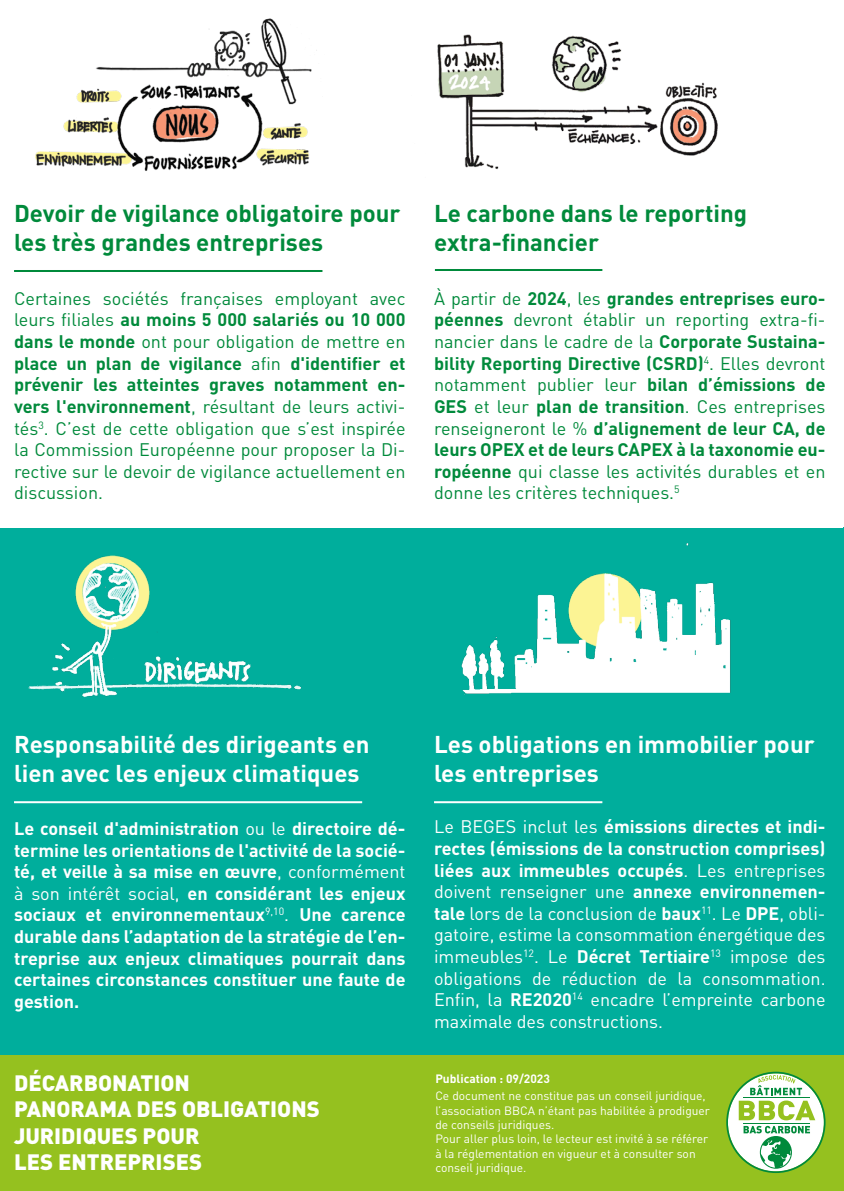
<style>
.page{position:relative;width:844px;height:1191px;background:#fff}
.page>*{position:absolute;margin:0;border:0;box-sizing:border-box;transform-origin:0 0}
.t1{font:700 24px/28.8px "DIN Pro";color:#fff}
.t2{font:700 24px/28.8px "DIN Pro";color:#008a3b}
.t3{font:900 22px/26.4px "DIN Pro";color:#fff}
.t4{font:18px/21.6px "DIN Pro";color:#008a3b;text-align:justify}
.t5{font:18px/21.6px "DIN Pro";color:#fff;text-align:justify}
.t6{font:700 18px/21.6px "DIN Pro";color:#fff;text-align:justify}
.t7{font:12px/14.4px "DIN Pro";color:#fff}
.t8{font:700 12px "DIN Pro";color:#fff}
.s1{font-weight:700}
.s2{font-weight:400}
</style>
<div class="page">
<div style="left:0;top:527px;width:843px;height:528px;background:#00ae9c"></div>
<div style="left:0;top:1055px;width:843px;height:136px;background:#95c11f"></div>
<hr style="left:14px;top:801px;width:348px;height:2px;background:#fff">
<hr style="left:434px;top:801px;width:168px;height:2px;background:#fff">
<svg style="left:726px;top:1071px;width:99px;height:102px"></svg>
<hr style="left:435px;top:269px;width:167px;height:2px;background:#008a3b">
<hr style="left:14px;top:270px;width:308px;height:2px;background:#008a3b">
<img style="left:28px;top:555px;width:273px;height:143px">
<img style="left:461px;top:543px;width:270px;height:152px">
<img style="left:35px;top:18px;width:282px;height:153px">
<img style="left:437px;top:34px;width:281px;height:135px">
<h1 class="t2" style="left:14px;top:198px;width:388px">Devoir de vigilance obligatoire pour les très grandes entreprises</h1>
<h1 class="t2" style="left:434px;top:198px;width:315px">Le carbone dans le reporting extra-financier</h1>
<p class="t4" style="left:14px;top:287px;width:393px">Certaines sociétés françaises employant avec leurs filiales <span class="s1">au moins 5 000 salariés ou 10 000 dans le monde</span> ont pour obligation de mettre en <span class="s1">place un plan de vigilance</span> afin <span class="s1">d'identifier et prévenir les atteintes graves notamment en&shy;vers l'environnement</span>, résultant de leurs activi&shy;tés<sup>3</sup>. C’est de cette obligation que s’est inspirée la Commission Européenne pour proposer la Di&shy;rective sur le devoir de vigilance actuellement en discussion.</p>
<p class="t4" style="left:434px;top:287px;width:393px">À partir de <span class="s1">2024</span>, les <span class="s1">grandes entreprises euro&shy;péennes</span> devront établir un reporting extra-fi&shy;nancier dans le cadre de la <span class="s1">Corporate Sustaina&shy;bility Reporting Directive (CSRD)</span><sup>4</sup>. Elles devront notamment publier leur <span class="s1">bilan d’émissions de GES</span> et leur <span class="s1">plan de transition</span>. Ces entreprises renseigneront le % <span class="s1">d’alignement de leur CA, de leurs OPEX et de leurs CAPEX à la taxonomie eu&shy;ropéenne</span> qui classe les activités durables et en donne les critères techniques.<sup>5</sup></p>
<h1 class="t1" style="left:14px;top:728px;width:357px">Responsabilité des dirigeants en lien avec les enjeux climatiques</h1>
<h1 class="t1" style="left:434px;top:728px;width:382px">Les obligations en immobilier pour les entreprises</h1>
<p class="t6" style="left:14px;top:817px;width:393px">Le conseil d'administration <span class="s2">ou le</span> directoire dé&shy;termine les orientations de l'activité de la socié&shy;té, et veille à sa mise en œuvre<span class="s2">, conformément à son intérêt social,</span> en considérant les enjeux sociaux et environnementaux<sup>9,10</sup><span class="s2">.</span> Une carence durable dans l’adaptation de la stratégie de l’en&shy;treprise aux enjeux climatiques pourrait dans certaines circonstances constituer une faute de gestion.</p>
<p class="t5" style="left:434px;top:815px;width:393px">Le BEGES inclut les <span class="s1">émissions directes et indi&shy;rectes (émissions de la construction comprises) liées aux immeubles occupés</span>. Les entreprises doivent renseigner une <span class="s1">annexe environnemen&shy;tale</span> lors de la conclusion de <span class="s1">baux</span><sup>11</sup>. Le <span class="s1">DPE</span>, obli&shy;gatoire, estime la consommation énergétique des immeubles<sup>12</sup>. Le <span class="s1">Décret Tertiaire</span><sup>13</sup> impose des obligations de réduction de la consommation.<br>Enfin, la <span class="s1">RE2020</span><sup>14</sup> encadre l’empreinte carbone maximale des constructions.</p>
<p class="t3" style="left:14px;top:1069px;width:307px">DÉCARBONATION<br>PANORAMA DES OBLIGATIONS<br>JURIDIQUES POUR<br>LES ENTREPRISES</p>
<p class="t8" style="left:435px;top:1070px;width:116px">Publication : 09/2023</p>
<p class="t7" style="left:435px;top:1088px;width:276px">Ce document ne constitue pas un conseil juridique, l’association BBCA n’étant pas habilitée à prodiguer de conseils juridiques.<br>Pour aller plus loin, le lecteur est invité à se référer à la réglementation en vigueur et à consulter son conseil juridique.</p>
</div>
